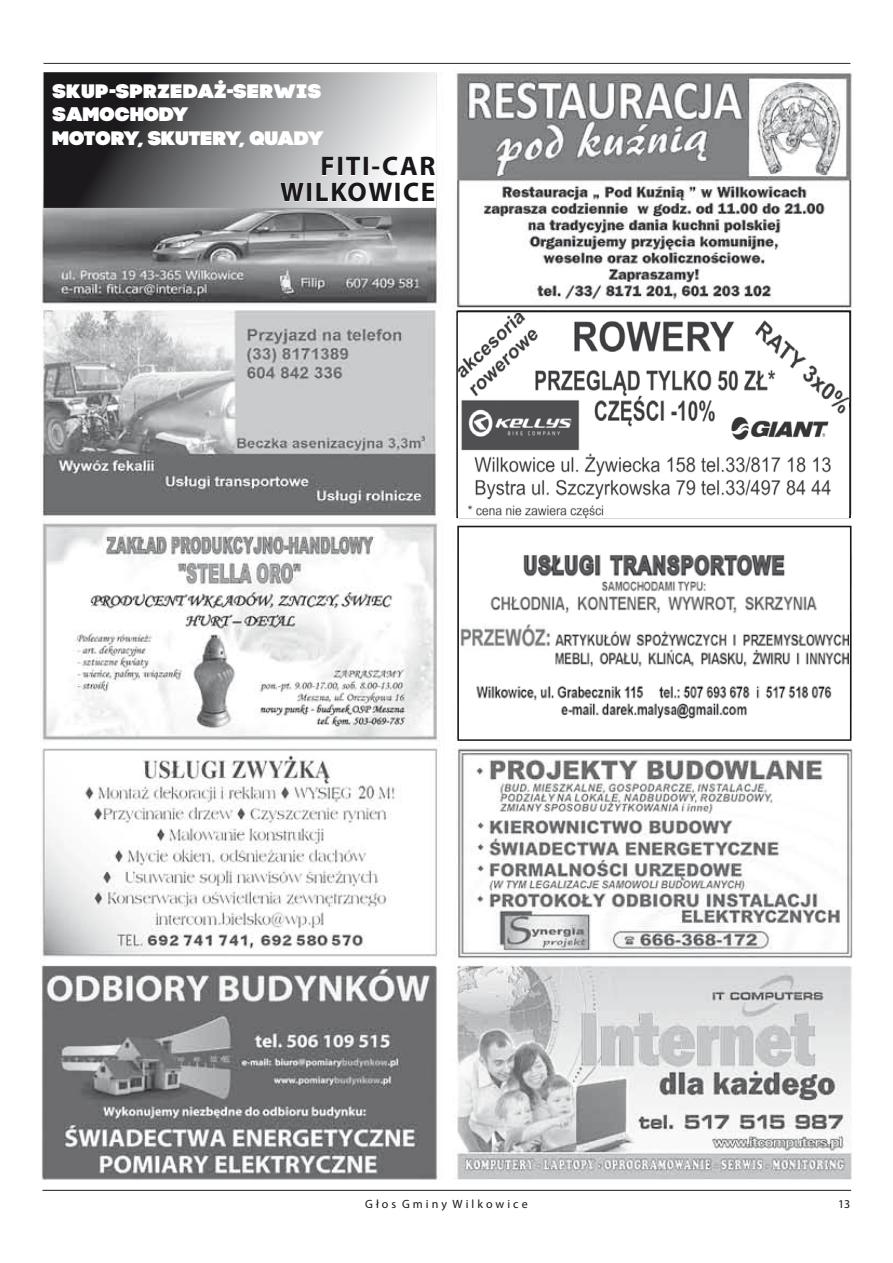
<style>
.page{position:relative;width:893px;height:1263px;background:#fff}
.page>*{position:absolute;margin:0;border:0;box-sizing:border-box;transform-origin:0 0}
.t1{font:700 27px/25.5px "Myriad Pro";letter-spacing:.06em;color:#1a171c;text-align:right}
.t2{font:19.5px/23.4px "Code Pro Black";letter-spacing:.005em;color:#fff}
.t3{font:12px "Myriad Pro";color:#1a171c}
</style>
<div class="page">
<hr style="left:43px;top:63px;width:807px;height:1px;background:#1a171c">
<hr style="left:43px;top:1190px;width:808px;height:1px;background:#1a171c">
<hr style="left:44px;top:64px;width:806px;height:1px;background:#1a171c">
<img style="left:41px;top:72px;width:812px;height:1107px">
<svg style="left:44px;top:72px;width:392px;height:136px;background:#79797b"></svg>
<svg style="left:280px;top:182px;width:24px;height:20px"></svg>
<div style="left:307px;top:183px;width:5px;height:18px;border:1px solid #fff"></div>
<svg style="left:316px;top:156px;width:120px;height:46px"></svg>
<div style="left:456px;top:311px;width:395px;height:207px;border:1px solid #1a171c"></div>
<svg style="left:457px;top:525px;width:395px;height:217px"></svg>
<img style="left:460px;top:543px;width:388px;height:185px">
<img style="left:459px;top:313px;width:390px;height:204px">
<p class="t2" style="left:53px;top:79px;width:273px">SKUP-SPRZEDAŻ-SERWIS<br>SAMOCHODY<br>MOTORY, SKUTERY, QUADY</p>
<h1 class="t1" style="left:280px;top:153px;width:157px">FITI-CAR<br>WILKOWICE</h1>
<p class="t3" style="left:365px;top:1196px;width:164px">G ł o s G m i n y W i l k o w i c e</p>
<p class="t3" style="left:838px;top:1196px;width:14px">1 39</p>
</div>
